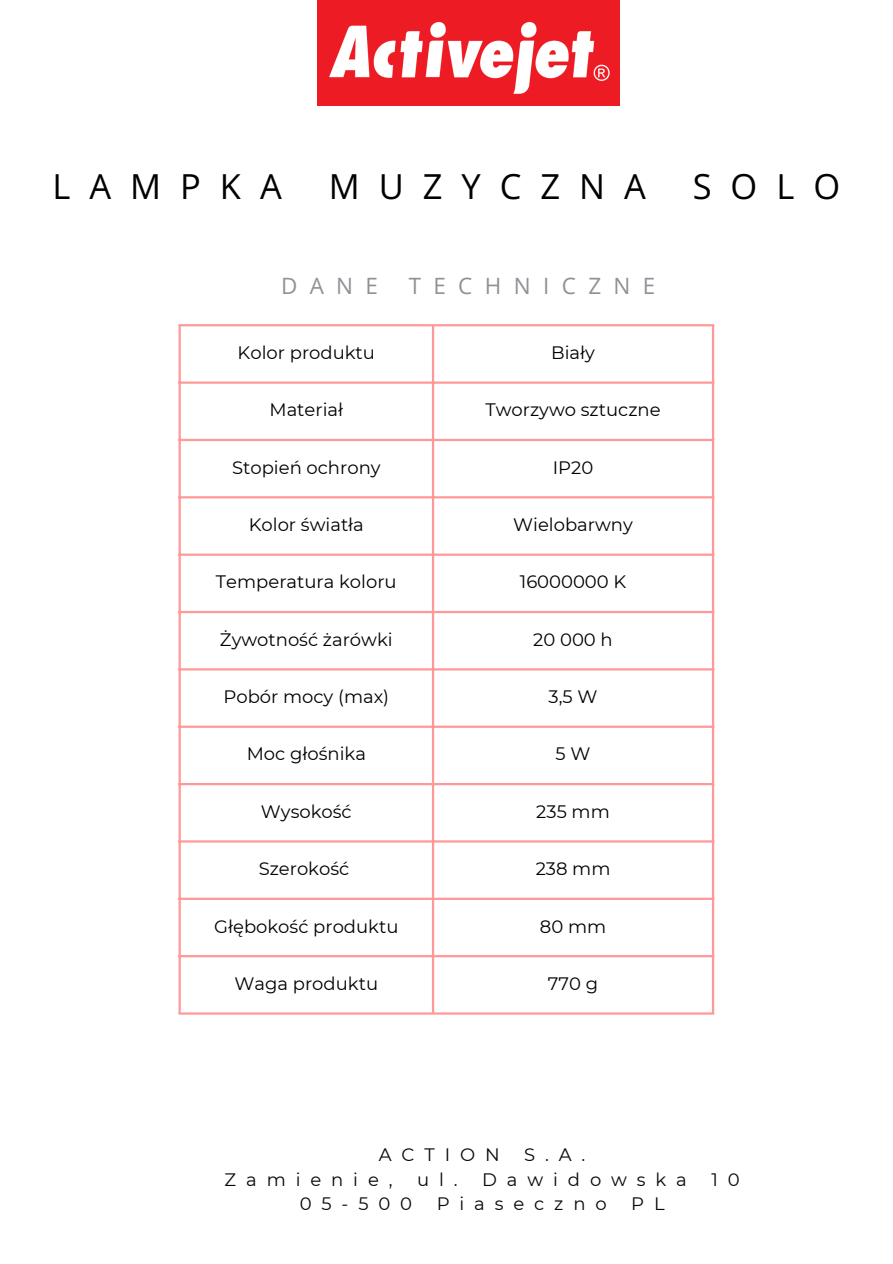
<style>
.page{position:relative;width:893px;height:1264px;background:#fff}
.page>*{position:absolute;margin:0;border:0;box-sizing:border-box;transform-origin:0 0}
.t1{font:34.5px "Open Sans";letter-spacing:.55em;color:#000}
.t2{font:22.5px "Open Sans";letter-spacing:.55em;color:#8e9297}
.t3{font:18px "Montserrat";color:#000}
.t4{font:18px "Montserrat";letter-spacing:.55em;color:#080808}
</style>
<div class="page">
<img style="left:317px;top:0;width:302px;height:106px">
<hr style="left:178px;top:326px;width:3px;height:686px;background:#f99">
<hr style="left:432px;top:326px;width:2px;height:686px;background:#f99">
<hr style="left:711px;top:326px;width:3px;height:686px;background:#f99">
<hr style="left:178px;top:324px;width:536px;height:2px;background:#f99">
<hr style="left:178px;top:381px;width:536px;height:3px;background:#f99">
<hr style="left:178px;top:439px;width:536px;height:2px;background:#f99">
<hr style="left:178px;top:496px;width:536px;height:2px;background:#f99">
<hr style="left:178px;top:553px;width:536px;height:3px;background:#f99">
<hr style="left:178px;top:611px;width:536px;height:2px;background:#f99">
<hr style="left:178px;top:668px;width:536px;height:2px;background:#f99">
<hr style="left:178px;top:725px;width:536px;height:3px;background:#f99">
<hr style="left:178px;top:783px;width:536px;height:2px;background:#f99">
<hr style="left:178px;top:840px;width:536px;height:2px;background:#f99">
<hr style="left:178px;top:897px;width:536px;height:3px;background:#f99">
<hr style="left:178px;top:955px;width:536px;height:2px;background:#f99">
<hr style="left:178px;top:1012px;width:536px;height:2px;background:#f99">
<p class="t1" style="left:52px;top:162px;width:231px">LAMPKA</p>
<p class="t1" style="left:329px;top:162px;width:318px">MUZYCZNA</p>
<p class="t1" style="left:692px;top:162px;width:149px">SOLO</p>
<p class="t2" style="left:281px;top:270px;width:99px">DANE</p>
<p class="t2" style="left:408px;top:270px;width:248px">TECHNICZNE</p>
<p class="t3" style="left:238px;top:341px;width:139px">Kolor produktu</p>
<p class="t3" style="left:551px;top:341px;width:45px">Biały</p>
<p class="t3" style="left:269px;top:399px;width:75px">Materiał</p>
<p class="t3" style="left:485px;top:399px;width:177px">Tworzywo sztuczne</p>
<p class="t3" style="left:232px;top:456px;width:150px">Stopień ochrony</p>
<p class="t3" style="left:552px;top:456px;width:42px">IP20</p>
<p class="t3" style="left:249px;top:513px;width:117px">Kolor światła</p>
<p class="t3" style="left:513px;top:513px;width:121px">Wielobarwny</p>
<p class="t3" style="left:216px;top:571px;width:182px">Temperatura koloru</p>
<p class="t3" style="left:520px;top:571px;width:108px">16000000 K</p>
<p class="t3" style="left:220px;top:628px;width:174px">Żywotność żarówki</p>
<p class="t3" style="left:533px;top:628px;width:81px">20 000 h</p>
<p class="t3" style="left:223px;top:685px;width:167px">Pobór mocy (max)</p>
<p class="t3" style="left:548px;top:685px;width:50px">3,5 W</p>
<p class="t3" style="left:247px;top:743px;width:121px">Moc głośnika</p>
<p class="t3" style="left:555px;top:743px;width:36px">5 W</p>
<p class="t3" style="left:261px;top:800px;width:92px">Wysokość</p>
<p class="t3" style="left:536px;top:800px;width:75px">235 mm</p>
<p class="t3" style="left:259px;top:857px;width:92px">Szerokość</p>
<p class="t3" style="left:535px;top:857px;width:76px">238 mm</p>
<p class="t3" style="left:214px;top:915px;width:186px">Głębokość produktu</p>
<p class="t3" style="left:540px;top:915px;width:68px">80 mm</p>
<p class="t3" style="left:234px;top:972px;width:145px">Waga produktu</p>
<p class="t3" style="left:548px;top:972px;width:52px">770 g</p>
<p class="t4" style="left:379px;top:1143px;width:122px">ACTION</p>
<p class="t4" style="left:524px;top:1143px;width:63px">S.A.</p>
<p class="t4" style="left:224px;top:1168px;width:169px">Zamienie,</p>
<p class="t4" style="left:417px;top:1168px;width:271px">ul. Dawidowska</p>
<p class="t4" style="left:711px;top:1168px;width:30px">1 0</p>
<p class="t4" style="left:299px;top:1192px;width:114px">05-500</p>
<p class="t4" style="left:436px;top:1192px;width:171px">Piaseczno</p>
<p class="t4" style="left:631px;top:1192px;width:35px">P L</p>
</div>
